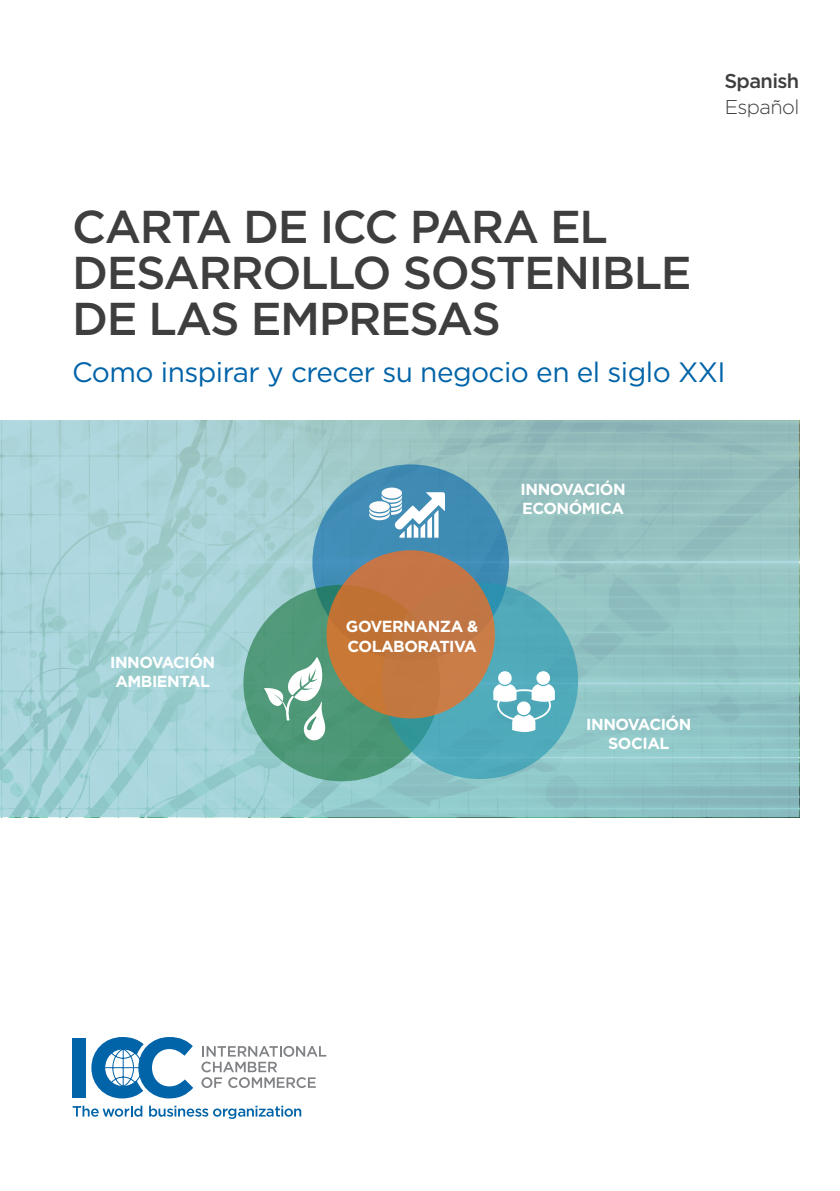
<style>
.page{position:relative;width:840px;height:1191px;background:#fff}
.page>*{position:absolute;margin:0;border:0;box-sizing:border-box;transform-origin:0 0}
.t1{font:500 46px/46px "Gotham";letter-spacing:-.03em;color:#3e3e3f}
.t2{font:28px "Gotham";letter-spacing:-.02em;color:#0163a8}
.t3{font:500 20px/26px "Gotham";letter-spacing:-.03em;color:#3e3e3f}
.t4{font:700 16px/19.2px "Gotham";letter-spacing:-.03em;color:#fff}
.s1{font-weight:300}
</style>
<div class="page">
<svg style="left:0;top:420px;width:798px;height:397px;background:#9ccacc"></svg>
<div style="left:72px;top:1038px;width:13px;height:59px;background:#0163a8"></div>
<svg style="left:91px;top:1037px;width:102px;height:61px"></svg>
<svg style="left:201px;top:1046px;width:125px;height:42px"></svg>
<svg style="left:73px;top:1105px;width:69px;height:11px"></svg>
<svg style="left:149px;top:1105px;width:152px;height:14px"></svg>
<div style="left:312px;top:464px;width:196px;height:197px;background:#3f8bb4;border-radius:50%"></div>
<div style="left:243px;top:585px;width:197px;height:196px;background:#4e9877;border-radius:50%"></div>
<svg style="left:381px;top:582px;width:196px;height:197px;background:#4fa7b5"></svg>
<div style="left:327px;top:551px;width:166px;height:166px;background:#c2763f;border-radius:50%"></div>
<div style="left:498px;top:671px;width:13px;height:14px;background:#fff;border-radius:50%"></div>
<div style="left:536px;top:671px;width:13px;height:14px;background:#fff;border-radius:50%"></div>
<svg style="left:493px;top:684px;width:61px;height:48px"></svg>
<div style="left:516px;top:701px;width:14px;height:14px;background:#fff;border-radius:50%"></div>
<svg style="left:369px;top:487px;width:75px;height:50px"></svg>
<svg style="left:264px;top:657px;width:62px;height:84px"></svg>
<p class="t3" style="left:724px;top:68px;width:76px">Spanish<br><span class="s1">Español</span></p>
<p class="t1" style="left:72px;top:203px;width:621px">CARTA DE ICC PARA EL<br>DESARROLLO SOSTENIBLE<br>DE LAS EMPRESAS</p>
<p class="t2" style="left:72px;top:354px;width:654px">Como inspirar y crecer su negocio en el siglo XXI</p>
<p class="t4" style="left:110px;top:652px;width:106px;text-align:center">INNOVACIÓN<br>AMBIENTAL</p>
<p class="t4" style="left:346px;top:617px;width:134px">GOVERNANZA &amp;<br>COLABORATIVA</p>
<p class="t4" style="left:520px;top:479px;width:106px">INNOVACIÓN<br>ECONÓMICA</p>
<p class="t4" style="left:586px;top:715px;width:106px;text-align:center">INNOVACIÓN<br>SOCIAL</p>
</div>
